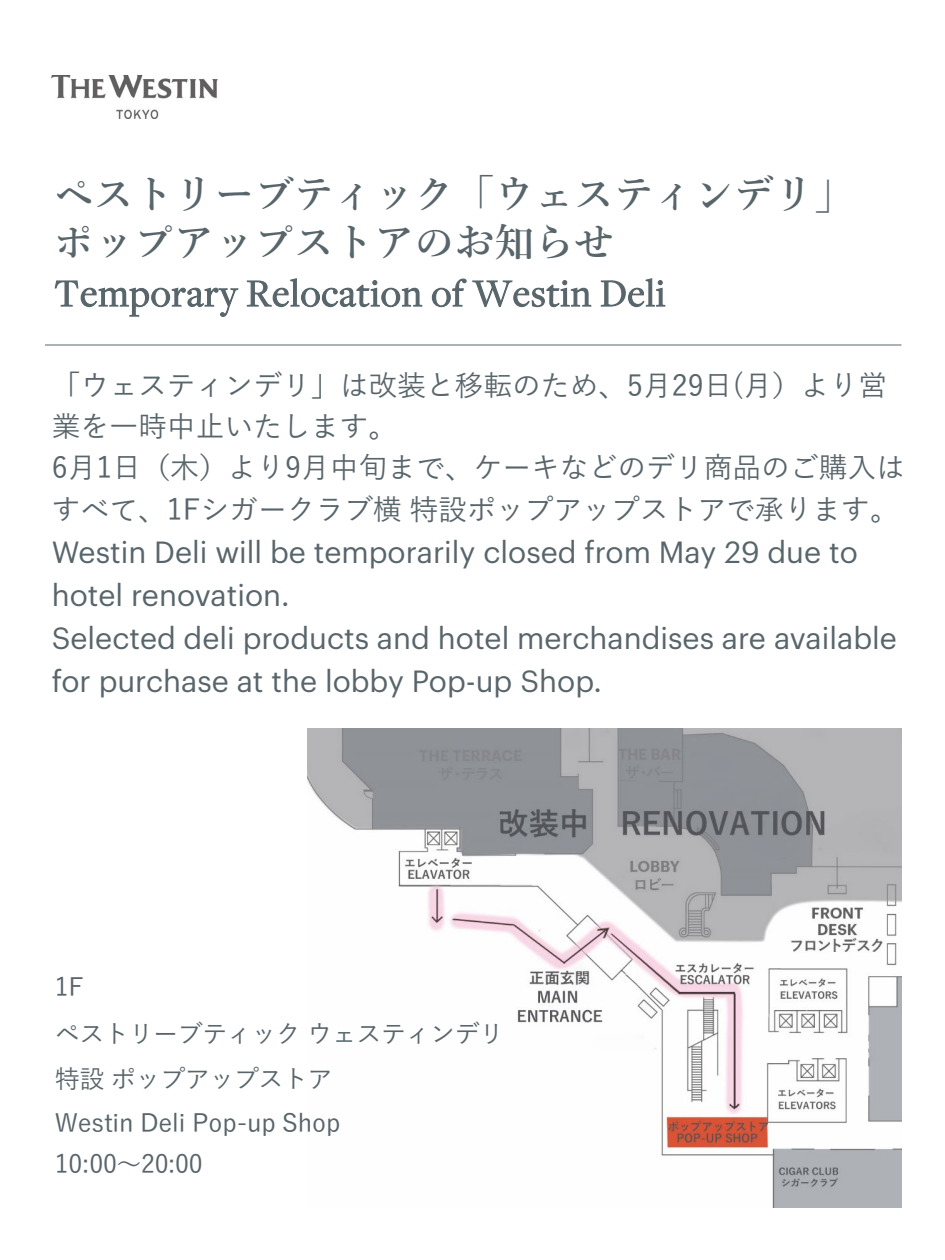
<style>
.page{position:relative;width:945px;height:1260px;background:#fff}
.page>*{position:absolute;margin:0;border:0;box-sizing:border-box;transform-origin:0 0}
.t1{font:600 40px/48.6px "Yu Mincho";color:#58656b}
.t2{font:30px/43.2px "Graphik Starwood";color:#58656b}
.t3{font:500 28.75px/41.4px "Yu Gothic";color:#58656b}
.t4{font:500 25px/45px "Yu Gothic";letter-spacing:-.01em;color:#58656b}
.s1{font-family:"Freight Disp Pro";font-weight:400}
</style>
<div class="page">
<hr style="left:45px;top:345px;width:856px;height:1px;background:#58656b">
<img style="left:51px;top:75px;width:167px;height:44px">
<img style="left:308px;top:728px;width:594px;height:480px">
<p class="t1" style="left:54px;top:171px;width:802px">ペストリーブティック「ウェスティンデリ」ポップアップストアのお知らせ<br><span class="s1">Temporary Relocation of Westin Deli</span></p>
<p class="t3" style="left:52px;top:361px;width:855px">「ウェスティンデリ」は改装と移転のため、5月29日(月）より営業を一時中止いたします。<br>6月1日（木）より9月中旬まで、ケーキなどのデリ商品のご購入はすべて、1Fシガークラブ横特設ポップアップストアで承ります。</p>
<p class="t2" style="left:52px;top:531px;width:808px">Westin Deli will be temporarily closed from May 29 due to hotel renovation.</p>
<p class="t2" style="left:52px;top:617px;width:847px">Selected deli products and hotel merchandises are available for purchase at the lobby Pop-up Shop.</p>
<p class="t4" style="left:55px;top:961px;width:31px">1F</p>
<p class="t4" style="left:55px;top:1008px;width:451px">ペストリーブティックウェスティンデリ特設ポップアップストア<br>Westin Deli Pop-up Shop</p>
<p class="t4" style="left:55px;top:1138px;width:150px">10:00～20:00</p>
</div>
